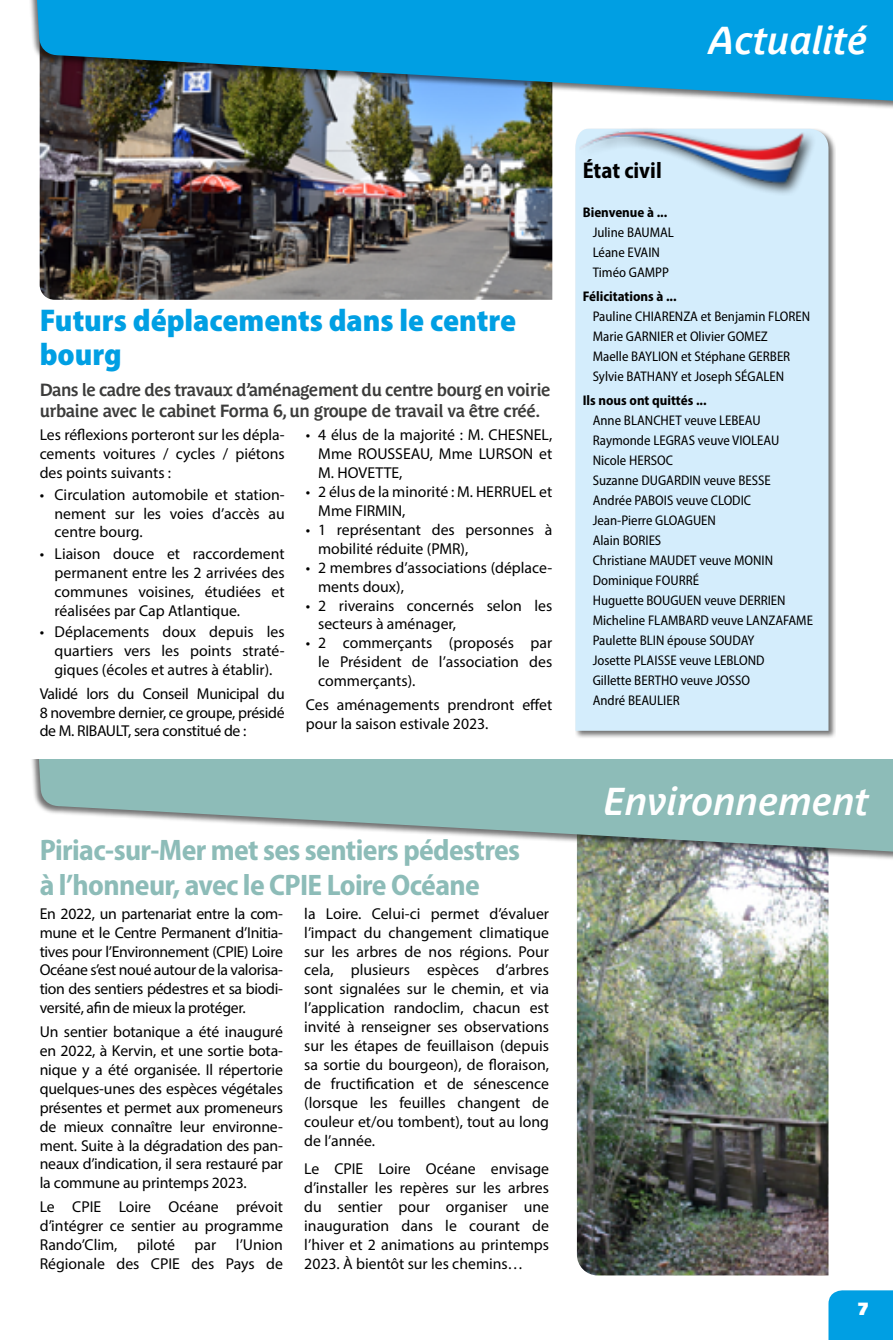
<style>
.page{position:relative;width:893px;height:1340px;background:#fff}
.page>*{position:absolute;margin:0;border:0;box-sizing:border-box;transform-origin:0 0}
.t1{font:italic 700 38.5px "Parisine Plus Std Gris";color:#fff}
.t2{font:900 semi-condensed 31.5px/33.2px "Myriad Pro";color:#009fe3}
.t3{font:700 semi-condensed 29.75px/35px "Myriad Pro";letter-spacing:-.02em;color:#8dbcb8}
.t4{font:700 semi-condensed 22.75px "Myriad Pro";color:#000}
.t5{font:700 17.5px/21px "Parisine Plus Std Gris";letter-spacing:-.03em;color:#3c3c3b}
.t6{font:700 17.5px "Parisine Plus Std Sombre";color:#fff}
.t7{font:15.75px/18.9px "Myriad Pro";color:#000;text-align:justify}
.t8{font:semi-condensed 14px/19.9px "Myriad Pro";color:#000}
.t9{font:700 semi-condensed 14px "Myriad Pro";color:#000}
</style>
<div class="page">
<img style="left:577px;top:863px;width:251px;height:412px">
<div style="left:29px;top:684px;width:864px;height:179px;background:#000;opacity:.55"></div>
<svg style="left:36px;top:759px;width:857px;height:95px;fill:#8dbcb8"></svg>
<div style="left:27px;top:654px;width:866px;height:105px;background:#fff"></div>
<div style="left:575px;top:128px;width:261px;height:611px;background:#000;opacity:.55"></div>
<div style="left:575px;top:128px;width:253px;height:602px;background:#d4edfc"></div>
<div style="left:577px;top:127px;width:240px;height:68px;background:#000;opacity:.75"></div>
<img style="left:579px;top:128px;width:231px;height:56px">
<img style="left:40px;top:112px;width:512px;height:188px">
<div style="left:28px;top:0;width:865px;height:112px;background:#000;opacity:.55"></div>
<svg style="left:35px;top:0;width:858px;height:103px;background:#2096c8"></svg>
<div style="left:828px;top:1290px;width:65px;height:49px;background:#009fe3"></div>
<h1 class="t1" style="left:709px;top:18px;width:161px">Actualité</h1>
<h2 class="t2" style="left:40px;top:303px;width:478px">Futurs déplacements dans le centre bourg</h2>
<p class="t5" style="left:40px;top:379px;width:513px">Dans le cadre des travaux d’aménagement du centre bourg en voirie urbaine avec le cabinet Forma 6, un groupe de travail va être créé.</p>
<p class="t7" style="left:40px;top:425px;width:246px">Les réflexions porteront sur les dépla&shy;cements voitures / cycles / piétons des points suivants :</p>
<p class="t7" style="left:55px;top:484px;width:232px;text-indent:-15px">• Circulation automobile et station&shy;nement sur les voies d’accès au centre bourg.</p>
<p class="t7" style="left:55px;top:544px;width:232px;text-indent:-15px">• Liaison douce et raccordement permanent entre les 2 arrivées des communes voisines, étudiées et réalisées par Cap Atlantique.</p>
<p class="t7" style="left:55px;top:622px;width:232px;text-indent:-15px">• Déplacements doux depuis les quartiers vers les points straté&shy;giques (écoles et autres à établir).</p>
<p class="t7" style="left:40px;top:683px;width:247px">Validé lors du Conseil Municipal du 8 novembre dernier, ce groupe, présidé de M. RIBAULT, sera constitué de :</p>
<p class="t7" style="left:318px;top:425px;width:236px;text-indent:-12px">• 4 élus de la majorité : M. CHESNEL, Mme ROUSSEAU, Mme LURSON et M. HOVETTE,</p>
<p class="t7" style="left:318px;top:482px;width:236px;text-indent:-12px">• 2 élus de la minorité : M. HERRUEL et<br>Mme FIRMIN,</p>
<p class="t7" style="left:318px;top:520px;width:236px;text-indent:-12px">• 1 représentant des personnes à mobilité réduite (PMR),</p>
<p class="t7" style="left:318px;top:558px;width:236px;text-indent:-12px">• 2 membres d’associations (déplace&shy;ments doux),</p>
<p class="t7" style="left:318px;top:595px;width:236px;text-indent:-12px">• 2 riverains concernés selon les secteurs à aménager,</p>
<p class="t7" style="left:318px;top:633px;width:236px;text-indent:-12px">• 2 commerçants (proposés par le Président de l’association des commerçants).</p>
<p class="t7" style="left:306px;top:695px;width:248px">Ces aménagements prendront effet pour la saison estivale 2023.</p>
<h3 class="t3" style="left:40px;top:831px;width:482px">Piriac-sur-Mer met ses sentiers pédestres à l’honneur, avec le CPIE Loire Océane</h3>
<p class="t7" style="left:40px;top:903px;width:245px">En 2022, un partenariat entre la com&shy;mune et le Centre Permanent d’Initia&shy;tives pour l’Environnement (CPIE) Loire Océane s’est noué autour de la valorisa&shy;tion des sentiers pédestres et sa biodi&shy;versité, afin de mieux la protéger.</p>
<p class="t7" style="left:40px;top:1022px;width:245px">Un sentier botanique a été inauguré en 2022, à Kervin, et une sortie bota&shy;nique y a été organisée. Il répertorie quelques-unes des espèces végétales présentes et permet aux promeneurs de mieux connaître leur environne&shy;ment. Suite à la dégradation des pan&shy;neaux d’indication, il sera restauré par la commune au printemps 2023.</p>
<p class="t7" style="left:40px;top:1197px;width:245px">Le CPIE Loire Océane prévoit d’intégrer ce sentier au programme Rando’Clim, piloté par l’Union Régionale des CPIE des Pays de</p>
<p class="t7" style="left:304px;top:903px;width:246px">la Loire. Celui-ci permet d’évaluer l’impact du changement climatique sur les arbres de nos régions. Pour cela, plusieurs espèces d’arbres sont signalées sur le chemin, et via l’application randoclim, chacun est invité à renseigner ses observations sur les étapes de feuillaison (depuis sa sortie du bourgeon), de floraison, de fructification et de sénescence (lorsque les feuilles changent de couleur et/ou tombent), tout au long de l’année.</p>
<p class="t7" style="left:304px;top:1159px;width:246px">Le CPIE Loire Océane envisage d’installer les repères sur les arbres du sentier pour organiser une inauguration dans le courant de l’hiver et 2 animations au printemps 2023. À bientôt sur les chemins…</p>
<h3 class="t4" style="left:583px;top:156px;width:81px">État civil</h3>
<p class="t9" style="left:583px;top:203px;width:86px">Bienvenue à ...</p>
<p class="t8" style="left:593px;top:222px;width:83px">Juline BAUMAL<br>Léane EVAIN<br>Timéo GAMPP</p>
<p class="t9" style="left:583px;top:287px;width:95px">Félicitations à ...</p>
<p class="t8" style="left:593px;top:306px;width:219px">Pauline CHIARENZA et Benjamin FLOREN Marie GARNIER et Olivier GOMEZ<br>Maelle BAYLION et Stéphane GERBER Sylvie BATHANY et Joseph SÉGALEN</p>
<p class="t9" style="left:583px;top:391px;width:125px">Ils nous ont quittés ...</p>
<p class="t8" style="left:593px;top:410px;width:222px">Anne BLANCHET veuve LEBEAU<br>Raymonde LEGRAS veuve VIOLEAU<br>Nicole HERSOC<br>Suzanne DUGARDIN veuve BESSE<br>Andrée PABOIS veuve CLODIC<br>Jean-Pierre GLOAGUEN<br>Alain BORIES<br>Christiane MAUDET veuve MONIN<br>Dominique FOURRÉ<br>Huguette BOUGUEN veuve DERRIEN<br>Micheline FLAMBARD veuve LANZAFAME<br>Paulette BLIN épouse SOUDAY<br>Josette PLAISSE veuve LEBLOND<br>Gillette BERTHO veuve JOSSO<br>André BEAULIER</p>
<h1 class="t1" style="left:604px;top:779px;width:267px">Environnement</h1>
<p class="t6" style="left:858px;top:1298px;width:12px">7</p>
</div>
